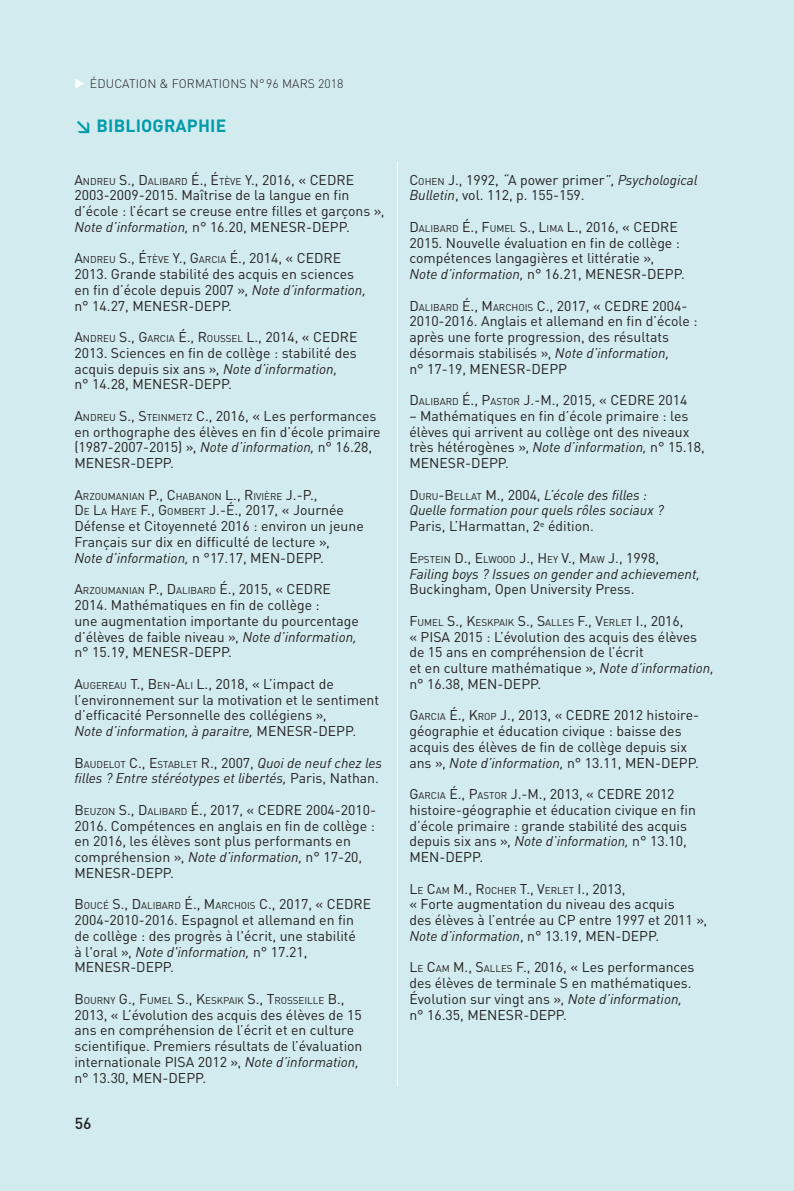
<style>
.page{position:relative;width:794px;height:1191px;background:#d2ebef}
.page>*{position:absolute;margin:0;border:0;box-sizing:border-box;transform-origin:0 0}
.Courant{font:700 17.5px "DINOT";letter-spacing:.01em;color:#009baa}
.t1{font:500 15.75px "DINOT";color:#231f20}
.Courant-2{font:14px/15.8px "DINOT";color:#231f20}
.Courant-3{font:italic 14px/15.8px "DINOT";color:#231f20}
.t2{font:14px "DINOT";color:#231f20}
.Titre_courant__gauch{font:300 12.25px "DINOT";letter-spacing:.01em;color:#231f20}
.Courant-4{font:9.8px "DINOT";color:#231f20}
.s1{color:#fff}
.s2{font-size:14px}
.s3{font-style:italic}
.s4{font-style:inherit}
.s5{font-size:9.8px}
.s6{font-style:normal}
.s7{font-style:normal;font-size:9.8px}
</style>
<div class="page">
<hr style="left:397px;top:161px;width:1px;height:925px;background:#fff">
<p class="Titre_courant__gauch" style="left:74px;top:76px;width:270px"><span class="s1">◆</span> ÉDUCATION &amp; FORMATIONS N°96 MARS 2018</p>
<p class="Courant" style="left:74px;top:115px;width:153px">↘ BIBLIOGRAPHIE</p>
<p class="Courant-4" style="left:74px;top:175px;width:281px"><span class="s2">A</span>NDREU <span class="s2">S., D</span>ALIBARD <span class="s2">É</span><span class="s2">.,</span> <span class="s2">É</span>TÈVE <span class="s2">Y.,</span> <span class="s2">2016, « CEDRE</span></p>
<p class="Courant-2" style="left:74px;top:187px;width:312px">2003-2009-2015. Maîtrise de la langue en fin d’école : l’écart se creuse entre filles et garçons »,<br><span class="s3">Note d’information,</span> n° 16.20, MENESR-DEPP.</p>
<p class="Courant-4" style="left:74px;top:254px;width:268px"><span class="s2">A</span>NDREU <span class="s2">S., É</span>TÈVE <span class="s2">Y., G</span>ARCIA <span class="s2">É</span><span class="s2">., 2014, « CEDRE</span></p>
<p class="Courant-2" style="left:74px;top:266px;width:293px">2013. Grande stabilité des acquis en sciences en fin d’école depuis 2007 », <span class="s3">Note d’information, </span>n° 14.27, MENESR-DEPP.</p>
<p class="Courant-4" style="left:74px;top:332px;width:284px"><span class="s2">A</span>NDREU <span class="s2">S., G</span>ARCIA <span class="s2">É., R</span>OUSSEL <span class="s2">L</span><span class="s2">., 2014, « CEDRE</span></p>
<p class="Courant-2" style="left:74px;top:345px;width:284px">2013. Sciences en fin de collège : stabilité des acquis depuis six ans », <span class="s3">Note d’information,<br></span>n° 14.28, MENESR-DEPP.</p>
<p class="Courant-2" style="left:74px;top:408px;width:308px"><span class="s4">A</span><span class="s5">NDREU</span> <span class="s4">S., S</span><span class="s5">TEINM ETZ</span> <span class="s4">C.</span>, 2016, « Les performances en orthographe des élèves en fin d’école primaire (1987-2007-2015) », <span class="s3">Note d’information,</span> n° 16.28, MENESR-DEPP.</p>
<p class="Courant-4" style="left:74px;top:490px;width:244px"><span class="s2">A</span>RZOUMANIAN <span class="s2">P., C</span> HABANON <span class="s2">L., R</span>IVIÈRE <span class="s2">J.-P.,</span></p>
<p class="Courant-2" style="left:74px;top:502px;width:291px">D<span class="s5">E</span> L<span class="s5">A</span> H<span class="s5">AYE</span> F., G<span class="s5">OMBERT</span> J.-É., 2017, « Journée Défense et Citoyenneté 2016 : environ un jeune Français sur dix en difficulté de lecture »,<br><span class="s3">Note d’information,</span> n °17.17, MEN-DEPP.</p>
<p class="Courant-4" style="left:74px;top:584px;width:258px"><span class="s2">A</span>RZOUMANIAN <span class="s2">P., D</span>ALIBARD <span class="s2">É.</span><span class="s2">, 2015, « CEDRE</span></p>
<p class="Courant-2" style="left:74px;top:597px;width:286px">2014. Mathématiques en fin de collège :<br>une augmentation importante du pourcentage d’élèves de faible niveau », <span class="s3">Note d’information, </span>n° 15.19, MENESR-DEPP.</p>
<p class="Courant-2" style="left:74px;top:675px;width:306px"><span class="s4">A</span><span class="s5">UGEREAU</span> <span class="s4">T., B</span><span class="s5">EN</span><span class="s4">-A</span><span class="s5">LI</span> <span class="s4">L., 2018,</span> « L’impact de l’environnement sur la motivation et le sentiment d’efficacité Personnelle des collégiens »,<br><span class="s3">Note d’information, à paraitre,</span> <span class="s4">MENESR</span></p>
<p class="t2" style="left:312px;top:722px;width:16px">-DEPP</p>
<p class="t2" style="left:352px;top:722px;width:5px">.</p>
<p class="Courant-3" style="left:74px;top:754px;width:309px"><span class="s6">B</span><span class="s7">AUDELOT</span> <span class="s6">C., E</span><span class="s7">STABLET</span> <span class="s6">R</span><span class="s6">., 2007,</span> Quoi de neuf chez les filles ? Entre stéréotypes et libertés, <span class="s6">Paris, Nathan.</span></p>
<p class="Courant-2" style="left:74px;top:801px;width:303px"><span class="s4">B</span><span class="s5">EUZON</span> <span class="s4">S., D</span><span class="s5">ALIBARD</span> <span class="s4">É</span>., 2017, « CEDRE 2004-2010- 2016. Compétences en anglais en fin de collège : en 2016, les élèves sont plus performants en compréhension », <span class="s3">Note d’information,</span> n° 17-20, MENESR-DEPP.</p>
<p class="Courant-4" style="left:74px;top:899px;width:298px"><span class="s2">B</span>OUCÉ <span class="s2">S., D</span>ALIBARD <span class="s2">É</span><span class="s2">., M</span>ARCHOIS <span class="s2">C., 2017,</span> <span class="s2">« CEDRE</span></p>
<p class="Courant-2" style="left:74px;top:912px;width:283px">2004-2010-2016. Espagnol et allemand en fin de collège : des progrès à l'écrit, une stabilité à l'oral », <span class="s3">Note d'information,</span> n° 17.21, MENESR-DEPP.</p>
<p class="Courant-4" style="left:74px;top:994px;width:272px"><span class="s2">B</span>OURNY <span class="s2">G., F</span>UM EL <span class="s2">S., K</span>ESKPAIK <span class="s2">S., T</span>ROSSEILLE <span class="s2">B</span><span class="s2">.,</span></p>
<p class="Courant-2" style="left:74px;top:1006px;width:289px">2013, « L’évolution des acquis des élèves de 15 ans en compréhension de l’écrit et en culture scientifique. Premiers résultats de l’évaluation internationale PISA 2012 », <span class="s3">Note d’information, </span>n° 13.30, MEN-DEPP.</p>
<p class="t1" style="left:75px;top:1112px;width:18px">56</p>
<p class="Courant-2" style="left:409px;top:171px;width:289px"><span class="s4">C</span> <span class="s5">OHEN</span> J., 1992, <span class="s3">“</span>A power primer<span class="s3">”</span>, <span class="s3">Psychological<br>Bulletin</span>, vol. 112, p. 155-159.</p>
<p class="Courant-4" style="left:409px;top:222px;width:270px"><span class="s2">D</span>ALIBARD <span class="s2">É., F</span>UM EL <span class="s2">S., L</span>IMA <span class="s2">L</span><span class="s2">., 2016, « CEDRE</span></p>
<p class="Courant-2" style="left:409px;top:234px;width:277px">2015. Nouvelle évaluation en fin de collège : compétences langagières et littératie »,<br><span class="s3">Note d’information,</span> n° 16.21, MENESR-DEPP.</p>
<p class="Courant-2" style="left:409px;top:297px;width:290px"><span class="s4">D</span><span class="s5">ALIBARD</span> <span class="s4">É., M</span><span class="s5">ARCHOIS</span> C., 2017, « CEDRE 2004- 2010-2016. Anglais et allemand en fin d’école : après une forte progression, des résultats désormais stabilisés », <span class="s3">Note d’information,<br></span>n° 17-19, MENESR-DEPP</p>
<p class="Courant-2" style="left:409px;top:392px;width:279px"><span class="s4">D</span><span class="s5">ALIBARD</span> <span class="s4">É., P</span><span class="s5">ASTOR</span> <span class="s4">J.-M.</span>, 2015, « CEDRE 2014</p>
<p class="Courant-2" style="left:409px;top:408px;width:297px">– Mathématiques en fin d’école primaire : les élèves qui arrivent au collège ont des niveaux très hétérogènes », <span class="s3">Note d’information,</span> n° 15.18, MENESR-DEPP.</p>
<p class="Courant-3" style="left:409px;top:486px;width:256px"><span class="s6">D</span> <span class="s7">URU</span><span class="s6">-B</span><span class="s7">ELLAT</span> <span class="s6">M., 2004,</span> L’école des filles :<br>Quelle formation pour quels rôles sociaux ?<br><span class="s6">Paris, L’Harmattan, 2</span><sup>e</sup> <span class="s6">édition.</span></p>
<p class="Courant-4" style="left:409px;top:553px;width:251px"><span class="s2">E</span>PSTEIN <span class="s2">D., E</span>LWOOD <span class="s2">J., H</span> EY <span class="s2">V., M</span>AW <span class="s2">J., 1998,</span></p>
<p class="Courant-3" style="left:409px;top:565px;width:292px">Failing boys ? Issues on gender and achievement,<br><span class="s6">Buckingham, Open University Press.</span></p>
<p class="Courant-4" style="left:409px;top:616px;width:276px"><span class="s2">F</span>UM EL <span class="s2">S., K</span>ESKPAIK <span class="s2">S., S</span>ALLES <span class="s2">F., V</span>ERLET <span class="s2">I</span> <span class="s2">., 2016,</span></p>
<p class="Courant-2" style="left:409px;top:628px;width:306px">« PISA 2015 : L’évolution des acquis des élèves de 15 ans en compréhension de l’écrit<br>et en culture mathématique », <span class="s3">Note d’information, </span>n° 16.38, MEN-DEPP.</p>
<p class="Courant-2" style="left:409px;top:707px;width:291px"><span class="s4">G</span><span class="s5">ARCIA</span> <span class="s4">É., K</span><span class="s5">ROP</span> <span class="s4">J</span>., 2013, « CEDRE 2012 histoire&shy;géographie et éducation civique : baisse des acquis des élèves de fin de collège depuis six ans », <span class="s3">Note d’information,</span> n° 13.11, MEN-DEPP.</p>
<p class="Courant-2" style="left:409px;top:786px;width:288px"><span class="s4">G</span><span class="s5">ARCIA</span> <span class="s4">É., P</span><span class="s5">ASTOR</span> <span class="s4">J.-M</span>., 2013, « CEDRE 2012 histoire-géographie et éducation civique en fin d’école primaire : grande stabilité des acquis depuis six ans », <span class="s3">Note d’information,</span> n° 13.10, MEN-DEPP.</p>
<p class="Courant-4" style="left:409px;top:884px;width:217px"><span class="s2">L</span>E <span class="s2">C</span>AM <span class="s2">M., R</span>OCHER <span class="s2">T., V</span>ERLET <span class="s2">I</span> <span class="s2">., 2013,</span></p>
<p class="Courant-2" style="left:409px;top:896px;width:299px">« Forte augmentation du niveau des acquis<br>des élèves à l’entrée au CP entre 1997 et 2011 »,<br><span class="s3">Note d’information</span>, n° 13.19, MEN-DEPP.</p>
<p class="Courant-2" style="left:409px;top:959px;width:287px"><span class="s4">L</span><span class="s5">E</span> <span class="s4">C</span><span class="s5">AM</span> <span class="s4">M., S</span><span class="s5">ALLES</span> F., 2016, « Les performances des élèves de terminale S en mathématiques.<br>Évolution sur vingt ans », <span class="s3">Note d’information, </span>n° 16.35, MENESR-DEPP.</p>
</div>
